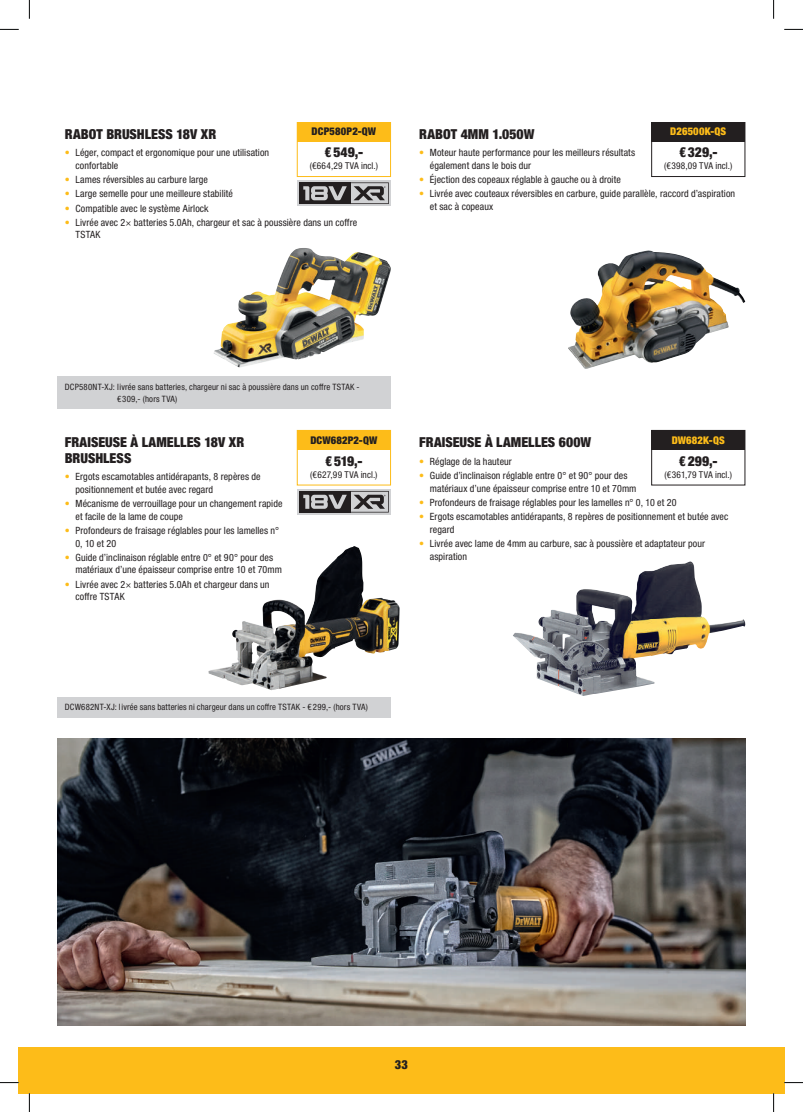
<style>
.page{position:relative;width:803px;height:1112px;background:#fff}
.page>*{position:absolute;margin:0;border:0;box-sizing:border-box;transform-origin:0 0}
.t1{font:900 condensed 13.75px/15.6px "Helvetica Neue LTW1 G";color:#231f20}
.t2{font:900 condensed 12.5px "Helvetica Neue LTW1 G";color:#231f20}
.t3{font:900 condensed 10.62px "Helvetica Neue LTW1 G";letter-spacing:.01em;color:#231f20}
.t4{font:900 condensed 10.62px "Helvetica Neue LTW1 G";letter-spacing:.01em;color:#fdbc19}
.t5{font:condensed 10px/12.5px "Helvetica Neue LTW1 G";letter-spacing:.01em;color:#231f20}
.t6{font:condensed 9.38px "Helvetica Neue LTW1 G";letter-spacing:.01em;color:#231f20}
.t7{font:condensed 8.75px/11.9px "Helvetica Neue LTW1 G";letter-spacing:.015em;color:#231f20}
.s1{color:#fdbc19}
</style>
<div class="page">
<img style="left:58px;top:738px;width:687px;height:287px">
<img style="left:513px;top:561px;width:233px;height:135px">
<div style="left:652px;top:430px;width:93px;height:20px;background:#231f20"></div>
<div style="left:651px;top:430px;width:94px;height:55px;border:1px solid #231f20"></div>
<img style="left:568px;top:250px;width:177px;height:119px">
<div style="left:652px;top:122px;width:93px;height:20px;background:#231f20"></div>
<div style="left:651px;top:122px;width:94px;height:55px;border:1px solid #231f20"></div>
<img style="left:214px;top:248px;width:164px;height:119px">
<div style="left:297px;top:122px;width:93px;height:20px;background:#fdbc19"></div>
<div style="left:297px;top:122px;width:94px;height:55px;border:1px solid #fdbc19"></div>
<div style="left:297px;top:180px;width:94px;height:26px;background:#d1d2d4"></div>
<div style="left:299px;top:182px;width:52px;height:22px;background:#231f20"></div>
<svg style="left:303px;top:182px;width:86px;height:22px"></svg>
<div style="left:58px;top:376px;width:333px;height:33px;background:#d1d2d4"></div>
<img style="left:209px;top:546px;width:145px;height:144px">
<div style="left:297px;top:430px;width:93px;height:20px;background:#fdbc19"></div>
<div style="left:297px;top:430px;width:94px;height:55px;border:1px solid #fdbc19"></div>
<svg style="left:297px;top:489px;width:94px;height:25px"></svg>
<div style="left:299px;top:491px;width:52px;height:21px;background:#231f20"></div>
<svg style="left:303px;top:491px;width:86px;height:21px"></svg>
<div style="left:58px;top:696px;width:333px;height:21px;background:#d1d2d4"></div>
<div style="left:19px;top:1046px;width:10px;height:46px;background:#fdbc19"></div>
<div style="left:29px;top:1046px;width:11px;height:46px;background:#fdbc19"></div>
<div style="left:40px;top:1046px;width:744px;height:46px;background:#fdbc19"></div>
<svg style="left:0;top:29px;width:19px;height:1px"></svg>
<svg style="left:784px;top:29px;width:19px;height:1px"></svg>
<svg style="left:0;top:1081px;width:19px;height:2px"></svg>
<svg style="left:784px;top:1081px;width:19px;height:2px"></svg>
<svg style="left:29px;top:0;width:1px;height:19px"></svg>
<svg style="left:29px;top:1092px;width:1px;height:19px"></svg>
<svg style="left:773px;top:0;width:1px;height:19px"></svg>
<svg style="left:773px;top:1092px;width:1px;height:19px"></svg>
<p class="t3" style="left:312px;top:125px;width:66px">DCP580P2-QW</p>
<h1 class="t1" style="left:324px;top:144px;width:40px">€549,-</h1>
<p class="t6" style="left:310px;top:160px;width:70px">(€664,29 TVA incl.)</p>
<h1 class="t1" style="left:65px;top:126px;width:153px">RABOT BRUSHLESS 18V XR</h1>
<p class="t5" style="left:75px;top:146px;width:195px;text-indent:-11px"><span class="s1">•</span> Léger, compact et ergonomique pour une utilisation confortable</p>
<p class="t5" style="left:65px;top:173px;width:145px"><span class="s1">•</span> Lames réversibles au carbure large</p>
<p class="t5" style="left:65px;top:188px;width:170px"><span class="s1">•</span> Large semelle pour une meilleure stabilité</p>
<p class="t5" style="left:65px;top:202px;width:145px"><span class="s1">•</span> Compatible avec le système Airlock</p>
<p class="t5" style="left:75px;top:216px;width:283px;text-indent:-11px"><span class="s1">•</span> Livrée avec 2× batteries 5.0Ah, chargeur et sac à poussière dans un coffre<br>TSTAK</p>
<p class="t4" style="left:670px;top:125px;width:58px">D26500K-QS</p>
<h1 class="t1" style="left:679px;top:144px;width:40px">€329,-</h1>
<p class="t6" style="left:664px;top:160px;width:70px">(€398,09 TVA incl.)</p>
<h1 class="t1" style="left:419px;top:126px;width:117px">RABOT 4MM 1.050W</h1>
<p class="t5" style="left:430px;top:146px;width:207px;text-indent:-11px"><span class="s1">•</span> Moteur haute performance pour les meilleurs résultats également dans le bois dur</p>
<p class="t5" style="left:419px;top:173px;width:203px"><span class="s1">•</span> Éjection des copeaux réglable à gauche ou à droite</p>
<p class="t5" style="left:430px;top:188px;width:307px;text-indent:-11px"><span class="s1">•</span> Livrée avec couteaux réversibles en carbure, guide parallèle, raccord d’aspiration et sac à copeaux</p>
<p class="t7" style="left:117px;top:381px;width:244px;text-indent:-52px">DCP580NT-XJ: livrée sans batteries, chargeur ni sac à poussière dans un coffre TSTAK - €309,- (hors TVA)</p>
<h1 class="t1" style="left:65px;top:434px;width:181px">FRAISEUSE À LAMELLES 18V XR<br>BRUSHLESS</h1>
<p class="t5" style="left:75px;top:470px;width:187px;text-indent:-11px"><span class="s1">•</span> Ergots escamotables antidérapants, 8 repères de positionnement et butée avec regard</p>
<p class="t5" style="left:75px;top:497px;width:208px;text-indent:-11px"><span class="s1">•</span> Mécanisme de verrouillage pour un changement rapide et facile de la lame de coupe</p>
<p class="t5" style="left:75px;top:524px;width:205px;text-indent:-11px"><span class="s1">•</span> Profondeurs de fraisage réglables pour les lamelles n°<br>0, 10 et 20</p>
<p class="t5" style="left:75px;top:551px;width:208px;text-indent:-11px"><span class="s1">•</span> Guide d’inclinaison réglable entre 0° et 90° pour des matériaux d’une épaisseur comprise entre 10 et 70mm</p>
<p class="t5" style="left:75px;top:577px;width:195px;text-indent:-11px"><span class="s1">•</span> Livrée avec 2× batteries 5.0Ah et chargeur dans un coffre TSTAK</p>
<p class="t3" style="left:310px;top:433px;width:68px">DCW682P2-QW</p>
<h1 class="t1" style="left:325px;top:453px;width:39px">€519,-</h1>
<p class="t6" style="left:310px;top:468px;width:69px">(€627,99 TVA incl.)</p>
<p class="t7" style="left:65px;top:701px;width:305px">DCW682NT-XJ: livrée sans batteries ni chargeur dans un coffre TSTAK - €299,- (hors TVA)</p>
<h1 class="t1" style="left:419px;top:434px;width:173px">FRAISEUSE À LAMELLES 600W</h1>
<p class="t5" style="left:419px;top:455px;width:94px"><span class="s1">•</span> Réglage de la hauteur</p>
<p class="t5" style="left:430px;top:469px;width:208px;text-indent:-11px"><span class="s1">•</span> Guide d’inclinaison réglable entre 0° et 90° pour des matériaux d’une épaisseur comprise entre 10 et 70mm</p>
<p class="t5" style="left:419px;top:496px;width:259px"><span class="s1">•</span> Profondeurs de fraisage réglables pour les lamelles n° 0, 10 et 20</p>
<p class="t5" style="left:430px;top:510px;width:300px;text-indent:-11px"><span class="s1">•</span> Ergots escamotables antidérapants, 8 repères de positionnement et butée avec regard</p>
<p class="t5" style="left:430px;top:537px;width:277px;text-indent:-11px"><span class="s1">•</span> Livrée avec lame de 4mm au carbure, sac à poussière et adaptateur pour aspiration</p>
<p class="t4" style="left:672px;top:433px;width:55px">DW682K-QS</p>
<h1 class="t1" style="left:679px;top:453px;width:40px">€299,-</h1>
<p class="t6" style="left:665px;top:468px;width:69px">(€361,79 TVA incl.)</p>
<p class="t2" style="left:395px;top:1057px;width:15px">33</p>
</div>
